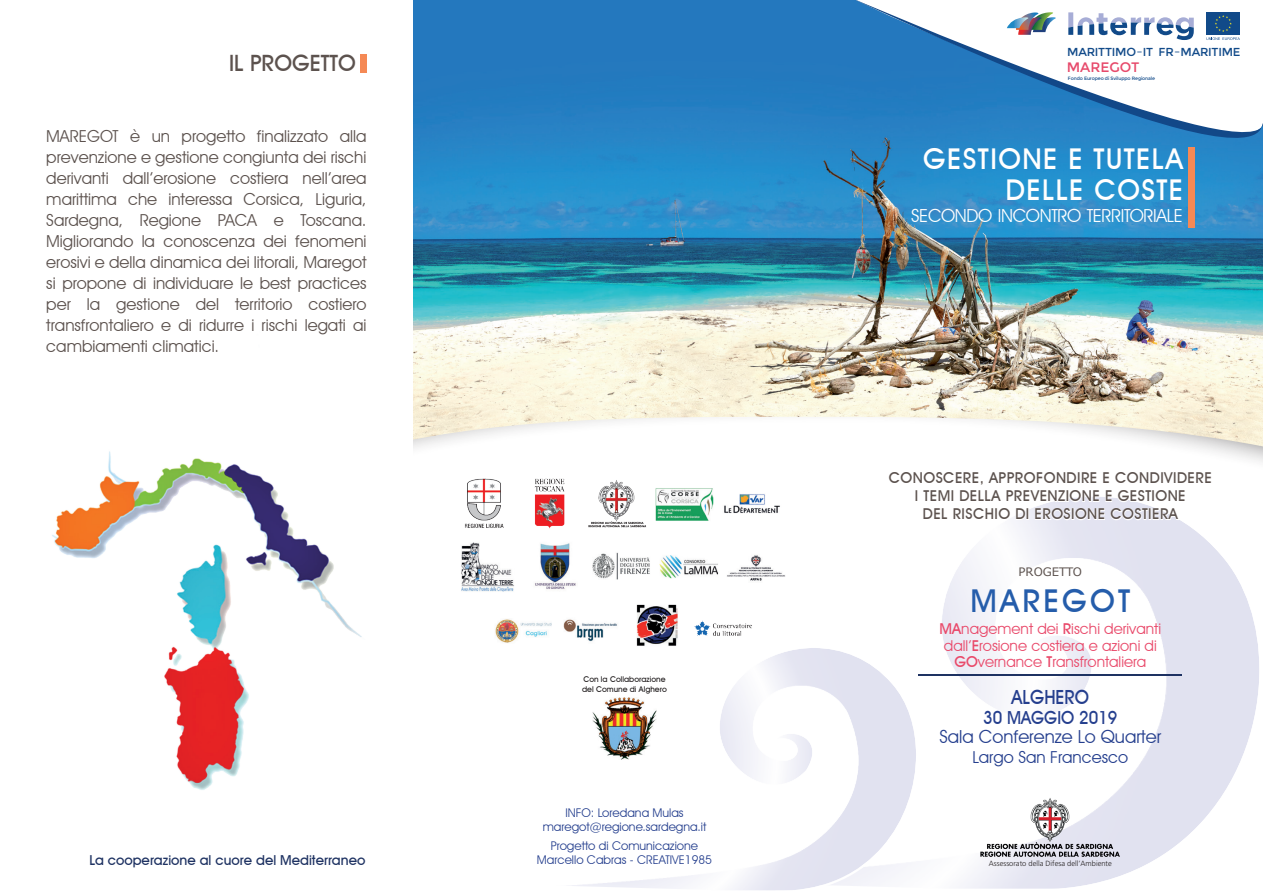
<style>
.page{position:relative;width:1263px;height:893px;background:#fff}
.page>*{position:absolute;margin:0;border:0;box-sizing:border-box;transform-origin:0 0}
.t1{font:500 31.5px "Avant Garde IT Cby BT";letter-spacing:.1em;color:#255dab}
.t2{font:500 28.65px/31.5px "Avant Garde IT Cby BT";letter-spacing:.05em;color:#fff;text-align:right}
.t3{font:500 22.5px "Avant Garde IT Cby BT";color:#5c524e}
.t4{font:500 19.5px "Avant Garde IT Cby BT";color:#253f8e;scale:.93 1}
.t5{font:18px "Avant Garde IT Cby BT";letter-spacing:-.02em;color:#fff}
.t6{font:18px "Avant Garde IT Cby BT";color:#253f8e}
.t7{font:500 18px "Avant Garde IT Cby BT";color:#253f8e;scale:.93 1}
.t8{font:16.5px/21px "Avant Garde IT Cby BT";color:#5c524e;text-align:justify}
.t9{font:16.5px "Avant Garde IT Cby BT";color:#253f8e}
.t10{font:500 15px/18px "Avant Garde IT Cby BT";letter-spacing:.03em;color:#5c524e;text-align:center}
.t11{font:15px/16.5px "Avant Garde IT Cby BT";color:#e9496a;text-align:center}
.t12{font:500 13.8px "Avant Garde IT Cby BT";color:#1e3262}
.t13{font:13.8px "Montserrat";color:#e74a6b}
.t14{font:12px/13.5px "Avant Garde IT Cby BT";color:#253f8e;text-align:center}
.t15{font:11.7px "Verdana";color:#5c524e}
.t16{font:11.55px "Montserrat";letter-spacing:-.02em;color:#114a89}
.t17{font:500 7.95px/9.6px "Avant Garde IT Cby BT";color:#231f20}
.t18{font:300 7.5px "Frutiger LT Std";color:#231f20}
.t19{font:4.8px "Montserrat";letter-spacing:-.02em;color:#114a89}
.s1{font-weight:500}
</style>
<div class="page">
<svg style="left:918px;top:521px;width:341px;height:368px"></svg>
<svg style="left:572px;top:648px;width:344px;height:242px"></svg>
<img style="left:413px;top:0;width:850px;height:446px">
<div style="left:1188px;top:147px;width:7px;height:80px;background:#f58955"></div>
<svg style="left:1013px;top:497px;width:168px;height:24px"></svg>
<svg style="left:851px;top:0;width:412px;height:191px"></svg>
<hr style="left:918px;top:674px;width:264px;height:1px;background:#1e3262">
<div style="left:1206px;top:12px;width:34px;height:23px;background:#114a89"></div>
<svg style="left:1068px;top:12px;width:126px;height:28px"></svg>
<svg style="left:1007px;top:12px;width:49px;height:23px"></svg>
<svg style="left:1206px;top:15px;width:34px;height:25px"></svg>
<img style="left:52px;top:451px;width:310px;height:339px">
<div style="left:360px;top:54px;width:6px;height:19px;background:#f58955"></div>
<img style="left:959px;top:782px;width:183px;height:75px">
<img style="left:461px;top:478px;width:336px;height:172px">
<img style="left:593px;top:697px;width:63px;height:62px">
<p class="t16" style="left:1067px;top:45px;width:175px">MARITTIMO–IT FR–MARITIME</p>
<h3 class="t3" style="left:229px;top:49px;width:128px">IL PROGETTO</h3>
<p class="t13" style="left:1067px;top:59px;width:74px">MAREGOT</p>
<p class="t8" style="left:46px;top:126px;width:322px">MAREGOT è un progetto finalizzato alla prevenzione e gestione congiunta dei rischi derivanti dall’erosione costiera nell’area marittima che interessa Corsica, Liguria, Sardegna, Regione PACA e Toscana.<br>Migliorando la conoscenza dei fenomeni erosivi e della dinamica dei litorali, Maregot si propone di individuare le best practices per la gestione del territorio costiero transfrontaliero e di ridurre i rischi legati ai cambiamenti climatici.</p>
<p class="t17" style="left:582px;top:674px;width:86px">Con la Collaborazione del Comune di Alghero</p>
<p class="t19" style="left:1068px;top:76px;width:89px">Fondo Europeo di Sviluppo Regionale</p>
<h2 class="t2" style="left:923px;top:143px;width:261px">GESTIONE E TUTELA<br>DELLE COSTE</h2>
<p class="t5" style="left:911px;top:205px;width:273px">SECONDO INCONTRO TERRITORIALE</p>
<p class="t10" style="left:889px;top:469px;width:324px">CONOSCERE, APPROFONDIRE E CONDIVIDERE<br>I TEMI DELLA PREVENZIONE E GESTIONE<br>DEL RISCHIO DI EROSIONE COSTIERA</p>
<p class="t15" style="left:1018px;top:563px;width:65px">PROGETTO</p>
<h1 class="t1" style="left:971px;top:582px;width:161px">MAREGOT</h1>
<p class="t11" style="left:940px;top:620px;width:223px"><span class="s1">MA</span>nagement dei <span class="s1">R</span>ischi derivanti dall’<span class="s1">E</span>rosione costiera e azioni di<br><span class="s1">GO</span>vernance <span class="s1">T</span>ransfrontaliera</p>
<p class="t4" style="left:1011px;top:685px;width:85px">ALGHERO</p>
<p class="t7" style="left:983px;top:706px;width:146px">30 MAGGIO 2019</p>
<p class="t6" style="left:939px;top:726px;width:223px">Sala Conferenze Lo Quarter</p>
<p class="t9" style="left:972px;top:747px;width:157px">Largo San Francesco</p>
<p class="t14" style="left:543px;top:806px;width:165px">INFO: Loredana Mulas maregot@regione.sardegna.it</p>
<p class="t14" style="left:537px;top:839px;width:177px">Progetto di Comunicazione<br>Marcello Cabras - CREATIVE1985</p>
<p class="t12" style="left:89px;top:851px;width:277px">La cooperazione al cuore del Mediterraneo</p>
<p class="t18" style="left:989px;top:859px;width:124px">Assessorato della Difesa dell’Ambiente</p>
</div>
